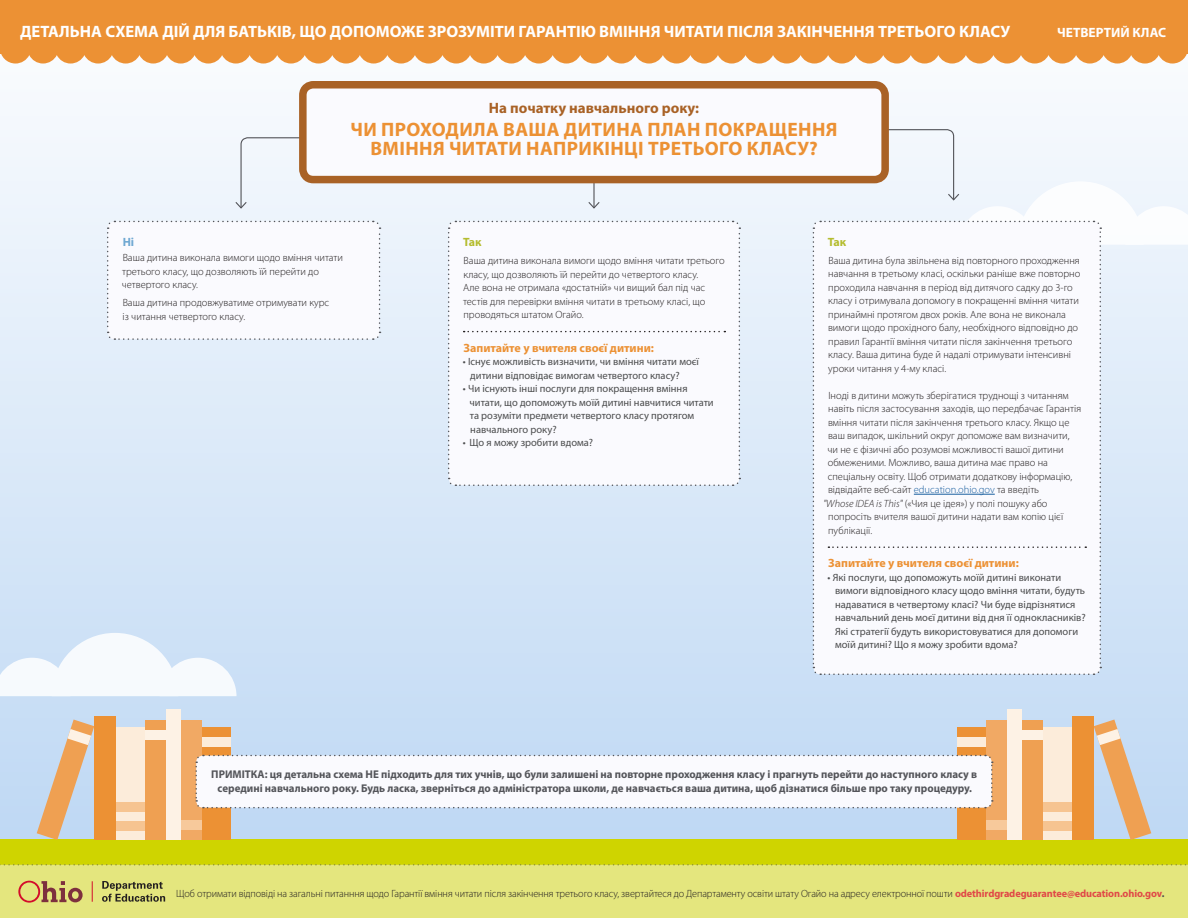
<style>
.page{position:relative;width:1188px;height:918px;background:#fff}
.page>*{position:absolute;margin:0;border:0;box-sizing:border-box;transform-origin:0 0}
.START{font:700 19.5px/19.5px "Myriad Pro";letter-spacing:.02em;color:#ec9134;text-align:center}
.t1{font:700 16.5px "Myriad Pro";color:#fff}
.AHD{font:700 15px "Myriad Pro";color:#a96226}
.t2{font:700 13.5px "Myriad Pro";color:#fff}
.NOTE_RULE{font:700 12px "Myriad Pro";color:#ec9134}
.BHD{font:700 12px "Myriad Pro";letter-spacing:-.035em;color:#b4bc2e}
.BHD-2{font:700 12px "Myriad Pro";color:#6fa8d2}
.t3{font:700 11.25px/13.5px "Myriad Pro";color:#54555a;text-align:center}
.BOD{font:300 10.5px/13.5px "Myriad Pro";color:#231f20}
.NOTE_Bullet{font:10.5px/13.5px "Myriad Pro";color:#4b4c4d}
.s1{color:#175d9e}
.s2{font-style:italic}
.s3{font-weight:700;color:#e04847}
.s4{font-weight:700;color:#4b4c4d}
</style>
<div class="page">
<div style="left:0;top:0;width:1188px;height:853px;background:linear-gradient(to bottom,#fdfefe,#bed8f4)"></div>
<svg style="left:0;top:633px;width:237px;height:63px"></svg>
<div style="left:0;top:840px;width:1188px;height:78px;background:#cfd400"></div>
<hr style="left:593px;top:159px;width:2px;height:49px;background:#54555a">
<svg style="left:587px;top:201px;width:14px;height:9px"></svg>
<svg style="left:106px;top:220px;width:275px;height:121px"></svg>
<div style="left:0;top:872px;width:1188px;height:46px;background:#e4e67e"></div>
<svg style="left:0;top:864px;width:1188px;height:8px;background:#dee171"></svg>
<svg style="left:18px;top:881px;width:65px;height:22px"></svg>
<svg style="left:92px;top:881px;width:1px;height:21px"></svg>
<svg style="left:102px;top:881px;width:63px;height:21px"></svg>
<svg style="left:0;top:54px;width:1188px;height:10px"></svg>
<div style="left:0;top:0;width:1188px;height:54px;background:#ec9134"></div>
<div style="left:116px;top:728px;width:29px;height:112px;background:#fcecda"></div>
<div style="left:116px;top:821px;width:29px;height:10px;background:#f6c491"></div>
<div style="left:116px;top:803px;width:29px;height:9px;background:#f6c491"></div>
<div style="left:202px;top:728px;width:29px;height:112px;background:#ec9134"></div>
<div style="left:202px;top:737px;width:29px;height:10px;background:#fcecda"></div>
<div style="left:145px;top:720px;width:22px;height:120px;background:#efa052"></div>
<div style="left:145px;top:730px;width:22px;height:10px;background:#fdf2e5"></div>
<svg style="left:37px;top:720px;width:57px;height:120px;background:#d4c6b9"></svg>
<div style="left:180px;top:720px;width:22px;height:120px;background:#f1a964"></div>
<div style="left:180px;top:820px;width:22px;height:10px;background:#f7c99b"></div>
<div style="left:94px;top:716px;width:22px;height:124px;background:#ec9134"></div>
<div style="left:166px;top:709px;width:14px;height:131px;background:#fdf2e5"></div>
<div style="left:1043px;top:728px;width:29px;height:112px;background:#fcecda"></div>
<div style="left:1043px;top:821px;width:29px;height:10px;background:#f6c491"></div>
<div style="left:1043px;top:803px;width:29px;height:9px;background:#f6c491"></div>
<div style="left:957px;top:728px;width:29px;height:112px;background:#ec9134"></div>
<div style="left:957px;top:737px;width:29px;height:10px;background:#fcecda"></div>
<div style="left:1021px;top:720px;width:22px;height:120px;background:#efa052"></div>
<div style="left:1021px;top:730px;width:22px;height:10px;background:#fdf2e5"></div>
<svg style="left:1094px;top:720px;width:57px;height:120px;background:#d4c6b9"></svg>
<div style="left:986px;top:720px;width:22px;height:120px;background:#f1a964"></div>
<div style="left:986px;top:820px;width:22px;height:10px;background:#f7c99b"></div>
<div style="left:1072px;top:716px;width:22px;height:124px;background:#ec9134"></div>
<div style="left:1008px;top:709px;width:14px;height:131px;background:#fdf2e5"></div>
<svg style="left:195px;top:754px;width:798px;height:55px"></svg>
<svg style="left:447px;top:220px;width:294px;height:267px"></svg>
<div style="left:234px;top:131px;width:94px;height:79px;background:#f0f6fc"></div>
<svg style="left:812px;top:123px;width:376px;height:553px"></svg>
<div style="left:303px;top:85px;width:582px;height:95px;background:#fafafe;border-radius:10px"></div>
<div style="left:299px;top:81px;width:590px;height:102px;border:8px solid #a96226;border-radius:10px"></div>
<p class="t1" style="left:20px;top:20px;width:992px">ДЕТАЛЬНА СХЕМА ДІЙ ДЛЯ БАТЬКІВ, ЩО ДОПОМОЖЕ ЗРОЗУМІТИ ГАРАНТІЮ ВМІННЯ ЧИТАТИ ПІСЛЯ ЗАКІНЧЕННЯ ТРЕТЬОГО КЛАСУ</p>
<p class="t2" style="left:1057px;top:23px;width:111px">ЧЕТВЕРТИЙ КЛАС</p>
<p class="AHD" style="left:489px;top:98px;width:212px">На початку навчального року:</p>
<p class="START" style="left:350px;top:119px;width:489px">ЧИ ПРОХОДИЛА ВАША ДИТИНА ПЛАН ПОКРАЩЕННЯ<br>ВМІННЯ ЧИТАТИ НАПРИКІНЦІ ТРЕТЬОГО КЛАСУ?</p>
<p class="BHD-2" style="left:123px;top:234px;width:13px">Ні</p>
<p class="BOD" style="left:122px;top:251px;width:223px">Ваша дитина виконала вимоги щодо вміння читати третього класу, що дозволяють їй перейти до четвертого класу.</p>
<p class="BOD" style="left:123px;top:296px;width:208px">Ваша дитина продовжуватиме отримувати курс із читання четвертого класу.</p>
<p class="BHD" style="left:463px;top:234px;width:20px">Так</p>
<p class="BOD" style="left:463px;top:254px;width:263px">Ваша дитина виконала вимоги щодо вміння читати третього класу, що дозволяють їй перейти до четвертого класу.<br>Але вона не отримала «достатній» чи вищий бал під час тестів для перевірки вміння читати в третьому класі, що проводяться штатом Огайо.</p>
<p class="NOTE_RULE" style="left:464px;top:340px;width:192px">Запитайте у вчителя своєї дитини:</p>
<p class="NOTE_Bullet" style="left:470px;top:355px;width:230px;text-indent:-7px">• Існує можливість визначити, чи вміння читати моєї дитини відповідає вимогам четвертого класу?</p>
<p class="NOTE_Bullet" style="left:470px;top:382px;width:246px;text-indent:-7px">• Чи існують інші послуги для покращення вміння читати, що допоможуть моїй дитині навчитися читати та розуміти предмети четвертого класу протягом навчального року?</p>
<p class="NOTE_Bullet" style="left:463px;top:436px;width:132px">• Що я можу зробити вдома?</p>
<p class="BHD" style="left:828px;top:234px;width:20px">Так</p>
<p class="BOD" style="left:828px;top:254px;width:254px">Ваша дитина була звільнена від повторного проходження навчання в третьому класі, оскільки раніше вже повторно проходила навчання в період від дитячого садку до 3-го класу і отримувала допомогу в покращенні вміння читати принаймні протягом двох років. Але вона не виконала вимоги щодо прохідного балу, необхідного відповідно до правил Гарантії вміння читати після закінчення третього класу. Ваша дитина буде й надалі отримувати інтенсивні уроки читання у 4-му класі.</p>
<p class="BOD" style="left:828px;top:389px;width:242px">Іноді в дитини можуть зберігатися труднощі з читанням</p>
<p class="BOD" style="left:828px;top:402px;width:254px">навіть після застосування заходів, що передбачає Гарантія</p>
<p class="BOD" style="left:828px;top:416px;width:243px">вміння читати після закінчення третього класу. Якщо це</p>
<p class="BOD" style="left:828px;top:429px;width:243px">ваш випадок, шкільний округ допоможе вам визначити,</p>
<p class="BOD" style="left:827px;top:443px;width:238px">чи не є фізичні або розумові можливості вашої дитини</p>
<p class="BOD" style="left:828px;top:456px;width:222px">обмеженими. Можливо, ваша дитина має право на</p>
<p class="BOD" style="left:828px;top:470px;width:246px">спеціальну освіту. Щоб отримати додаткову інформацію,</p>
<p class="BOD" style="left:828px;top:483px;width:213px">відвідайте веб-сайт <span class="s1">education.ohio.gov</span> та введіть</p>
<p class="BOD" style="left:823px;top:497px;width:226px"><span class="s2">"Whose IDEA is This"</span> («Чия це ідея») у полі пошуку або</p>
<p class="BOD" style="left:828px;top:510px;width:236px">попросіть вчителя вашої дитини надати вам копію цієї</p>
<p class="BOD" style="left:828px;top:524px;width:46px">публікації.</p>
<p class="NOTE_RULE" style="left:828px;top:556px;width:192px">Запитайте у вчителя своєї дитини:</p>
<p class="NOTE_Bullet" style="left:835px;top:570px;width:252px;text-indent:-7px">• Які послуги, що допоможуть моїй дитині виконати вимоги відповідного класу щодо вміння читати, будуть надаватися в четвертому класі? Чи буде відрізнятися навчальний день моєї дитини від дня її однокласників?<br>Які стратегії будуть використовуватися для допомоги моїй дитині? Що я можу зробити вдома?</p>
<p class="t3" style="left:211px;top:767px;width:767px">ПРИМІТКА: ця детальна схема НЕ підходить для тих учнів, що були залишені на повторне проходження класу і прагнуть перейти до наступного класу в середині навчального року. Будь ласка, зверніться до адміністратора школи, де навчається ваша дитина, щоб дізнатися більше про таку процедуру.</p>
<p class="BOD" style="left:176px;top:887px;width:990px">Щоб отримати відповіді на загальні питанння щодо Гарантії вміння читати після закінчення третього класу, звертайтеся до Департаменту освіти штату Огайо на адресу електронної пошти <span class="s3">odethirdgradeguarantee@education.ohio.gov</span><span class="s4">.</span></p>
</div>
